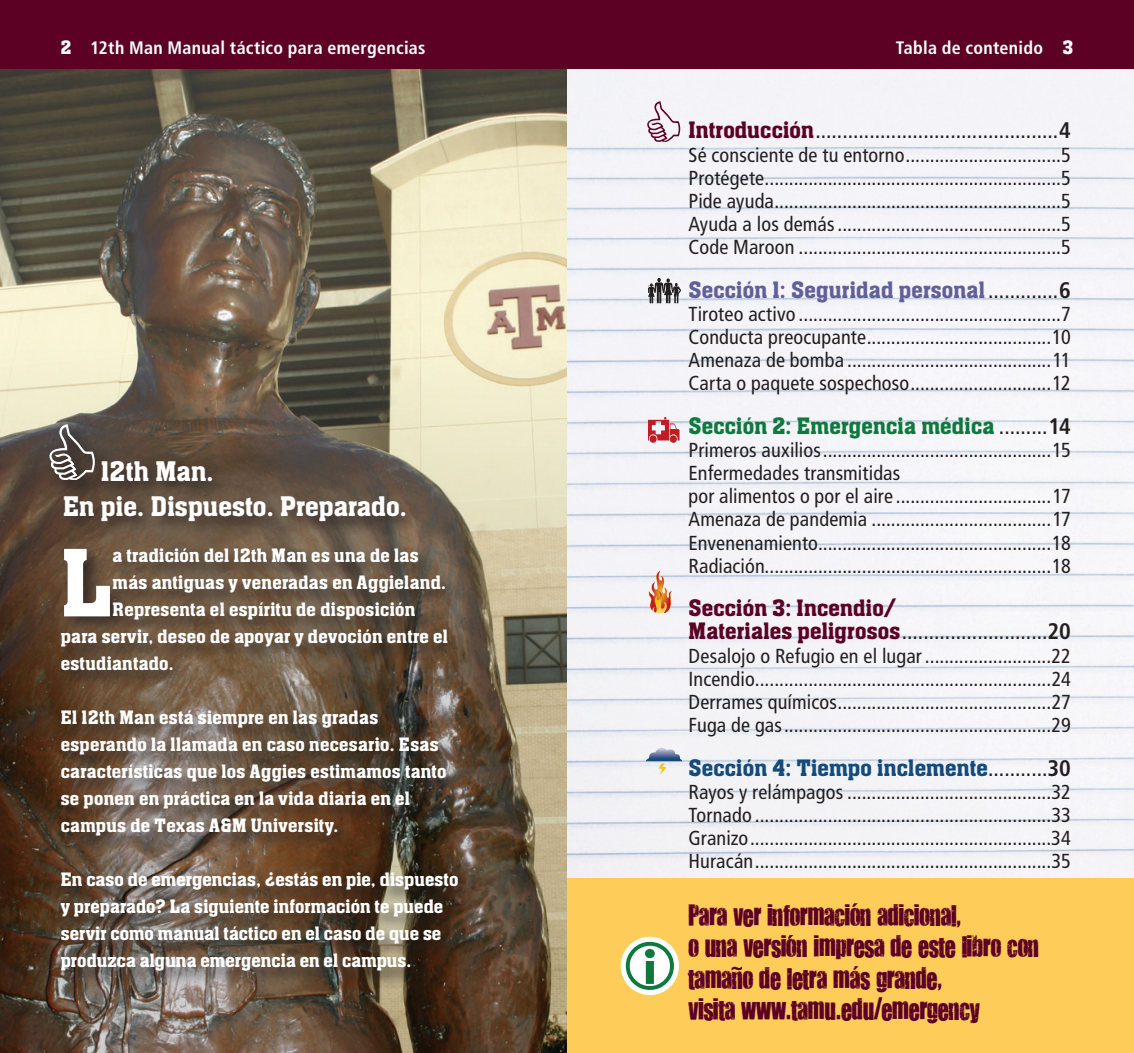
<style>
.page{position:relative;width:1134px;height:1053px;background:#fff}
.page>*{position:absolute;margin:0;border:0;box-sizing:border-box;transform-origin:0 0}
.t1{font:500 101.25px "Aachen Std";color:#fff}
.t2{font:500 29.47px/35.3px "Aachen Std";letter-spacing:.005em;color:#fff}
.t3{font:24.75px/31.5px "You Are Loved";letter-spacing:-.02em;color:#5c0024}
.t4{font:500 24.75px "Aachen Std";letter-spacing:.005em;color:#62609a}
.t5{font:500 24.75px "Aachen Std";letter-spacing:.005em;color:#144a7c}
.t6{font:500 24.75px "Aachen Std";letter-spacing:.005em;color:#0d793d}
.t7{font:500 24.75px "Aachen Std";letter-spacing:.005em;color:#5c0024}
.t8{font:condensed 22.5px "Frutiger";color:#231f20}
.t9{font:condensed 20.25px/23.2px "Frutiger";letter-spacing:.01em;color:#231f20;text-align:justify}
.t10{font:500 20.25px/27px "Aachen Std";letter-spacing:.015em;color:#fff}
.t11{font:700 condensed 18px "Frutiger";letter-spacing:.015em;color:#fff}
.s1{font-family:"Aachen Std";font-weight:500;font-stretch:normal;font-size:20.25px}
.s2{font-family:"Aachen Std";font-weight:500;font-stretch:normal}
.s3{font-family:"Aachen Std";font-weight:500;font-stretch:normal;font-size:24.75px;color:#5c0024}
.s4{font-weight:700}
.s5{font-family:"Frutiger";font-weight:400;font-stretch:condensed;font-size:22.5px;color:#231f20}
.s6{font-family:"Frutiger";font-weight:700;font-stretch:condensed;font-size:22.5px;color:#231f20}
</style>
<div class="page">
<svg style="left:0;top:69px;width:567px;height:984px;background:#877c67"></svg>
<div style="left:56px;top:544px;width:421px;height:446px;background:#231f20;opacity:.75"></div>
<div style="left:44px;top:418px;width:69px;height:80px;background:#231f20;opacity:.75"></div>
<svg style="left:50px;top:424px;width:45px;height:56px;background:#6b6663"></svg>
<div style="left:0;top:0;width:567px;height:69px;background:#5c0024"></div>
<img style="left:567px;top:69px;width:567px;height:810px">
<div style="left:567px;top:0;width:567px;height:69px;background:#5c0024"></div>
<svg style="left:648px;top:278px;width:33px;height:25px"></svg>
<svg style="left:648px;top:417px;width:32px;height:26px"></svg>
<svg style="left:649px;top:571px;width:24px;height:42px"></svg>
<svg style="left:646px;top:748px;width:36px;height:27px"></svg>
<svg style="left:647px;top:101px;width:33px;height:41px"></svg>
<div style="left:60px;top:455px;width:364px;height:85px;background:#231f20;opacity:.75"></div>
<div style="left:567px;top:879px;width:567px;height:174px;background:#fecc58"></div>
<div style="left:621px;top:937px;width:58px;height:58px;background:#fff;border-radius:50%"></div>
<svg style="left:626px;top:942px;width:48px;height:48px"></svg>
<svg style="left:788px;top:935px;width:5px;height:4px"></svg>
<svg style="left:852px;top:903px;width:6px;height:4px"></svg>
<svg style="left:732px;top:967px;width:10px;height:4px"></svg>
<p class="t11" style="left:61px;top:37px;width:366px"><span class="s1">2</span> 12th Man Manual táctico para emergencias</p>
<p class="t11" style="left:896px;top:37px;width:179px">Tabla de contenido <span class="s1">3</span><span class="s2">3</span></p>
<h2 class="t2" style="left:63px;top:454px;width:345px;text-indent:38px">12th Man.<br>En pie. Dispuesto. Preparado.</h2>
<h1 class="t1" style="left:61px;top:528px;width:53px">L</h1>
<p class="t10" style="left:113px;top:542px;width:308px">a tradición del 12th Man es una de las</p>
<p class="t10" style="left:113px;top:569px;width:335px">más antiguas y veneradas en Aggieland.</p>
<p class="t10" style="left:113px;top:596px;width:304px">Representa el espíritu de disposición</p>
<p class="t10" style="left:61px;top:623px;width:389px">para servir, deseo de apoyar y devoción entre el</p>
<p class="t10" style="left:61px;top:650px;width:114px">estudiantado.</p>
<p class="t10" style="left:61px;top:704px;width:387px">El 12th Man está siempre en las gradas esperando la llamada en caso necesario. Esas características que los Aggies estimamos tanto se ponen en práctica en la vida diaria en el campus de Texas A&amp;M University.</p>
<p class="t10" style="left:61px;top:866px;width:399px">En caso de emergencias, ¿estás en pie, dispuesto y preparado? La siguiente información te puede servir como manual táctico en el caso de que se produzca alguna emergencia en el campus.</p>
<p class="t8" style="left:688px;top:117px;width:384px"><span class="s3">Introducción</span>..............................................<span class="s4">4</span></p>
<p class="t9" style="left:688px;top:143px;width:384px">Sé consciente de tu entorno.................................5<br>Protégete..............................................................5<br>Pide ayuda............................................................5<br>Ayuda a los demás...............................................5<br>Code Maroon.......................................................5</p>
<p class="t4" style="left:688px;top:276px;width:384px">Sección 1: Seguridad personal<span class="s5">..............</span><span class="s6">6</span></p>
<p class="t9" style="left:688px;top:302px;width:384px">Tiroteo activo.......................................................7<br>Conducta preocupante.......................................10<br>Amenaza de bomba...........................................11<br>Carta o paquete sospechoso..............................12</p>
<p class="t6" style="left:688px;top:412px;width:384px">Sección 2: Emergencia médica<span class="s5">..........</span><span class="s6">14</span></p>
<p class="t9" style="left:688px;top:439px;width:384px;text-align:left">Primeros auxilios................................................15<br>Enfermedades transmitidas<br>por alimentos o por el aire.................................17<br>Amenaza de pandemia......................................17<br>Envenenamiento.................................................18<br>Radiación...........................................................18</p>
<p class="t7" style="left:688px;top:595px;width:209px">Sección 3: Incendio/</p>
<p class="t8" style="left:688px;top:619px;width:384px"><span class="s3">Materiales peligrosos</span>............................<span class="s4">20</span></p>
<p class="t9" style="left:688px;top:644px;width:384px">Desalojo o Refugio en el lugar...........................22<br>Incendio..............................................................24<br>Derrames químicos.............................................27<br>Fuga de gas........................................................29</p>
<p class="t5" style="left:688px;top:754px;width:384px">Sección 4: Tiempo inclemente<span class="s5">............</span><span class="s6">30</span></p>
<p class="t9" style="left:688px;top:780px;width:384px">Rayos y relámpagos...........................................32<br>Tornado..............................................................33<br>Granizo...............................................................34<br>Huracán..............................................................35</p>
<p class="t3" style="left:688px;top:898px;width:353px">Para ver informacion adicional,<br>o una version impresa de este libro con tamano de letra más grande,<br>visita www.tamu.edu/emergency</p>
</div>
